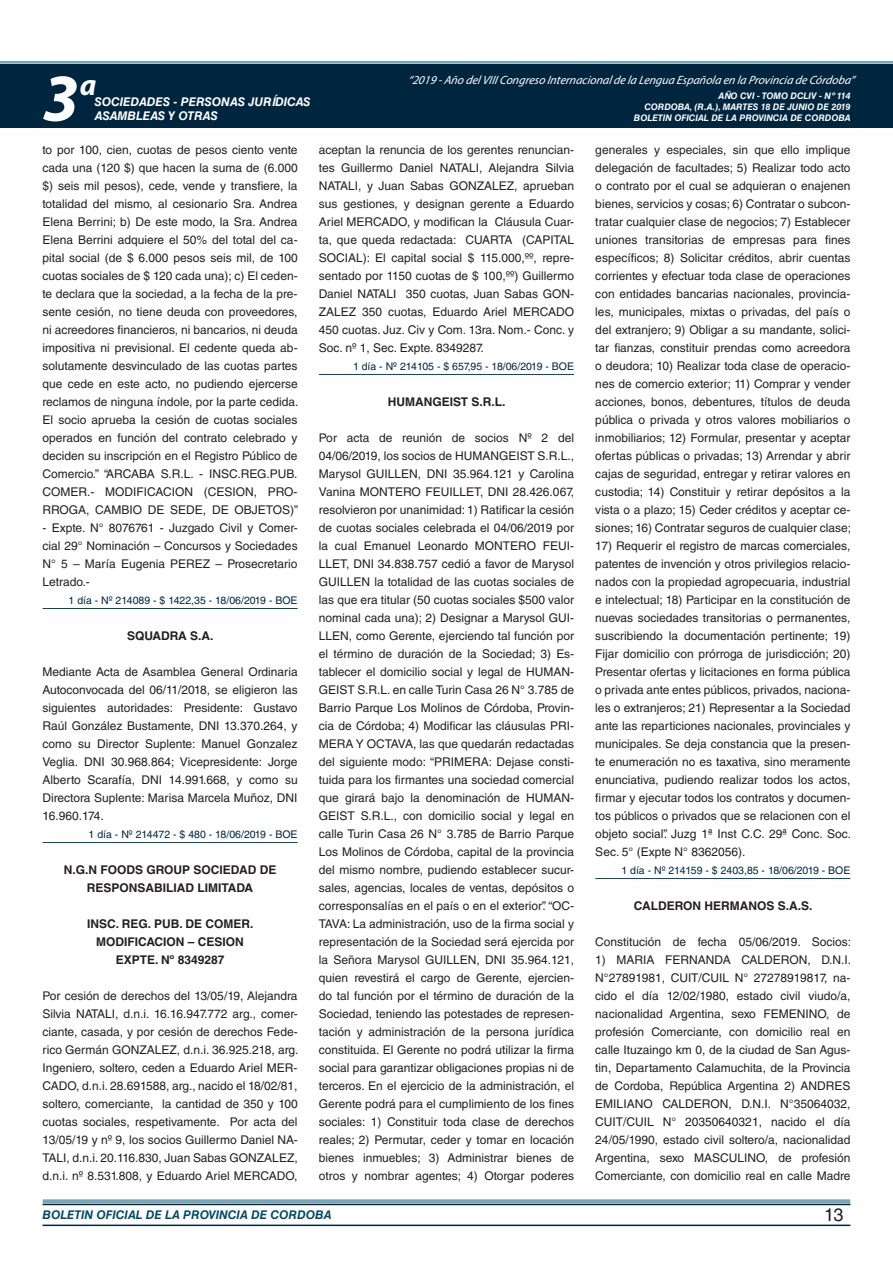
<style>
.page{position:relative;width:893px;height:1263px;background:#fff}
.page>*{position:absolute;margin:0;border:0;box-sizing:border-box;transform-origin:0 0}
.t1{font:italic 700 67.5px "Myriad Pro";color:#fff}
.t2{font:italic 700 30px "Myriad Pro";color:#fff}
.t3{font:18px "Helvetica LT Std";color:#231f20}
.t4{font:12px/18px "Helvetica LT Std";color:#231f20;text-align:justify}
.t5{font:700 12px/18px "Helvetica LT Std";color:#231f20}
.t6{font:italic 12px "Myriad Pro";color:#fff}
.t7{font:italic 700 12px "Helvetica LT Std";color:#fff}
.t8{font:italic 700 12px "Helvetica LT Std";color:#004b6c}
.t9{font:10.5px "Helvetica LT Std";color:#00263f}
.t10{font:italic 700 9px/10.8px "Helvetica LT Std";color:#fff;text-align:right}
</style>
<div class="page">
<div style="left:0;top:61px;width:893px;height:6px;background:#fff;opacity:.75"></div>
<div style="left:0;top:64px;width:893px;height:64px;background:#00263f"></div>
<hr style="left:43px;top:1224px;width:807px;height:2px;background:#00263f">
<div style="left:42px;top:1198px;width:809px;height:8px;background:#fff;opacity:.75"></div>
<hr style="left:43px;top:608px;width:255px;height:1px;background:#004b6c">
<hr style="left:43px;top:842px;width:255px;height:1px;background:#004b6c">
<hr style="left:319px;top:374px;width:255px;height:1px;background:#004b6c">
<hr style="left:595px;top:878px;width:255px;height:1px;background:#004b6c">
<h2 class="t2" style="left:80px;top:66px;width:18px">a</h2>
<p class="t6" style="left:408px;top:72px;width:448px">“2019 -Año delVIIICongreso Internacionalde la Lengua Esp añola en la Provincia de Córdoba”</p>
<h1 class="t1" style="left:43px;top:54px;width:38px">3</h1>
<p class="t10" style="left:634px;top:91px;width:218px">AÑO CVI - TOMO DCLIV - Nº 114<br>CORDOBA, (R.A.), MARTES 18 DE JUNIO DE 2019<br>BOLETIN OFICIAL DE LA PROVINCIA DE CORDOBA</p>
<p class="t7" style="left:95px;top:94px;width:217px">SOCIEDADES - PERSONAS JURÍDICAS</p>
<p class="t7" style="left:95px;top:109px;width:125px">ASAMBLEAS Y OTRAS</p>
<p class="t4" style="left:43px;top:141px;width:257px">to por 100, cien, cuotas de pesos ciento vente cada una (120 $) que hacen la suma de (6.000 $) seis mil pesos), cede, vende y transfiere, la totalidad del mismo, al cesionario Sra. Andrea Elena Berrini; b) De este modo, la Sra. Andrea Elena Berrini adquiere el 50% del total del ca&shy;pital social (de $ 6.000 pesos seis mil, de 100 cuotas sociales de $ 120 cada una); c) El ceden&shy;te declara que la sociedad, a la fecha de la pre&shy;sente cesión, no tiene deuda con proveedores, ni acreedores financieros, ni bancarios, ni deuda impositiva ni previsional. El cedente queda ab&shy;solutamente desvinculado de las cuotas partes que cede en este acto, no pudiendo ejercerse reclamos de ninguna índole, por la parte cedida.<br>El socio aprueba la cesión de cuotas sociales operados en función del contrato celebrado y deciden su inscripción en el Registro Público de Comercio.” “ARCABA S.R.L. - INSC.REG.PUB.<br>COMER.- MODIFICACION (CESION, PRO-RROGA, CAMBIO DE SEDE, DE OBJETOS)”</p>
<p class="t4" style="left:43px;top:519px;width:257px">- Expte. N° 8076761 - Juzgado Civil y Comer&shy;cial 29° Nominación – Concursos y Sociedades N° 5 – María Eugenia PEREZ – Prosecretario Letrado.-</p>
<p class="t9" style="left:69px;top:594px;width:231px">1 día - Nº 214089 - $ 1422,35 - 18/06/2019 - BOE</p>
<p class="t5" style="left:127px;top:626px;width:88px">SQUADRA S.A.</p>
<p class="t4" style="left:43px;top:663px;width:257px">Mediante Acta de Asamblea General Ordinaria Autoconvocada del 06/11/2018, se eligieron las siguientes autoridades: Presidente: Gustavo Raúl González Bustamente, DNI 13.370.264, y como su Director Suplente: Manuel Gonzalez Veglia. DNI 30.968.864; Vicepresidente: Jorge Alberto Scarafía, DNI 14.991.668, y como su Directora Suplente: Marisa Marcela Muñoz, DNI 16.960.174.</p>
<p class="t9" style="left:89px;top:828px;width:210px">1 día - Nº 214472 - $ 480 - 18/06/2019 - BOE</p>
<p class="t5" style="left:64px;top:860px;width:46px">N.G.N FOODS</p>
<p class="t5" style="left:146px;top:860px;width:10px">GROU</p>
<p class="t5" style="left:182px;top:860px;width:20px">P SOCIED</p>
<p class="t5" style="left:239px;top:860px;width:30px">AD DE</p>
<p class="t5" style="left:87px;top:878px;width:9px">RES</p>
<p class="t5" style="left:112px;top:878px;width:18px">PONS</p>
<p class="t5" style="left:145px;top:878px;width:15px">ABILI</p>
<p class="t5" style="left:177px;top:878px;width:78px">AD LI MITADA</p>
<p class="t5" style="left:87px;top:914px;width:8px">INSC</p>
<p class="t5" style="left:116px;top:914px;width:16px">. REG</p>
<p class="t5" style="left:148px;top:914px;width:107px">. PUB. DE COMER.</p>
<p class="t5" style="left:96px;top:932px;width:18px">MODIFIC</p>
<p class="t5" style="left:146px;top:932px;width:17px">ACION</p>
<p class="t5" style="left:116px;top:932px;width:110px;text-indent:72px">– CESION<br>EXPTE . Nº 8349287</p>
<p class="t4" style="left:43px;top:987px;width:257px">Por cesión de derechos del 13/05/19, Alejandra Silvia NATALI, d.n.i. 16.16.947.772 arg., comer&shy;ciante, casada, y por cesión de derechos Fede&shy;rico Germán GONZALEZ, d.n.i. 36.925.218, arg.<br>Ingeniero, soltero, ceden a Eduardo Ariel MER-CADO, d.n.i. 28.691588, arg., nacido el 18/02/81, soltero, comerciante, la cantidad de 350 y 100 cuotas sociales, respetivamente. Por acta del 13/05/19 y nº 9, los socios Guillermo Daniel NA-TALI, d.n.i. 20.116.830, Juan Sabas GONZALEZ, d.n.i. nº 8.531.808, y Eduardo Ariel MERCADO,</p>
<p class="t4" style="left:319px;top:141px;width:257px">aceptan la renuncia de los gerentes renuncian&shy;tes Guillermo Daniel NATALI, Alejandra Silvia NATALI, y Juan Sabas GONZALEZ, aprueban sus gestiones, y designan gerente a Eduardo Ariel MERCADO, y modifican la Cláusula Cuar&shy;ta, que queda redactada: CUARTA (CAPITAL SOCIAL): El capital social $ 115.000,ºº, repre&shy;sentado por 1150 cuotas de $ 100,ºº) Guillermo Daniel NATALI 350 cuotas, Juan Sabas GON-ZALEZ 350 cuotas, Eduardo Ariel MERCADO 450 cuotas. Juz. Civ y Com. 13ra. Nom.- Conc. y Soc. nº 1, Sec. Expte. 8349287.</p>
<p class="t9" style="left:353px;top:360px;width:223px">1 día - Nº 214105 - $ 657,95 - 18/06/2019 - BOE</p>
<p class="t5" style="left:388px;top:392px;width:45px">HUMANGEIST</p>
<p class="t5" style="left:472px;top:392px;width:36px">S.R.L.</p>
<p class="t4" style="left:319px;top:429px;width:257px">Por acta de reunión de socios Nº 2 del 04/06/2019, los socios de HUMANGEIST S.R.L., Marysol GUILLEN, DNI 35.964.121 y Carolina Vanina MONTERO FEUILLET, DNI 28.426.067, resolvieron por unanimidad: 1) Ratificar la cesión de cuotas sociales celebrada el 04/06/2019 por la cual Emanuel Leonardo MONTERO FEUI-LLET, DNI 34.838.757 cedió a favor de Marysol GUILLEN la totalidad de las cuotas sociales de las que era titular (50 cuotas sociales $500 valor nominal cada una); 2) Designar a Marysol GUI-LLEN, como Gerente, ejerciendo tal función por el término de duración de la Sociedad; 3) Es&shy;tablecer el domicilio social y legal de HUMAN-GEIST S.R.L. en calle Turin Casa 26 N° 3.785 de Barrio Parque Los Molinos de Córdoba, Provin&shy;cia de Córdoba; 4) Modificar las cláusulas PRI-MERA Y OCTAVA, las que quedarán redactadas del siguiente modo: “PRIMERA: Dejase consti&shy;tuida para los firmantes una sociedad comercial que girará bajo la denominación de HUMAN-GEIST S.R.L., con domicilio social y legal en calle Turin Casa 26 N° 3.785 de Barrio Parque Los Molinos de Córdoba, capital de la provincia del mismo nombre, pudiendo establecer sucur&shy;sales, agencias, locales de ventas, depósitos o corresponsalías en el país o en el exterior”. “OC-TAVA: La administración, uso de la firma social y representación de la Sociedad será ejercida por la Señora Marysol GUILLEN, DNI 35.964.121, quien revestirá el cargo de Gerente, ejercien&shy;do tal función por el término de duración de la Sociedad, teniendo las potestades de represen&shy;tación y administración de la persona jurídica constituida. El Gerente no podrá utilizar la firma social para garantizar obligaciones propias ni de terceros. En el ejercicio de la administración, el Gerente podrá para el cumplimiento de los fines sociales: 1) Constituir toda clase de derechos reales; 2) Permutar, ceder y tomar en locación bienes inmuebles; 3) Administrar bienes de otros y nombrar agentes; 4) Otorgar poderes</p>
<p class="t4" style="left:595px;top:141px;width:257px">generales y especiales, sin que ello implique delegación de facultades; 5) Realizar todo acto o contrato por el cual se adquieran o enajenen bienes, servicios y cosas; 6) Contratar o subcon&shy;tratar cualquier clase de negocios; 7) Establecer uniones transitorias de empresas para fines específicos; 8) Solicitar créditos, abrir cuentas corrientes y efectuar toda clase de operaciones con entidades bancarias nacionales, provincia&shy;les, municipales, mixtas o privadas, del país o del extranjero; 9) Obligar a su mandante, solici&shy;tar fianzas, constituir prendas como acreedora o deudora; 10) Realizar toda clase de operacio&shy;nes de comercio exterior; 11) Comprar y vender acciones, bonos, debentures, títulos de deuda pública o privada y otros valores mobiliarios o inmobiliarios; 12) Formular, presentar y aceptar ofertas públicas o privadas; 13) Arrendar y abrir cajas de seguridad, entregar y retirar valores en custodia; 14) Constituir y retirar depósitos a la vista o a plazo; 15) Ceder créditos y aceptar ce&shy;siones; 16) Contratar seguros de cualquier clase;</p>
<p class="t4" style="left:595px;top:537px;width:257px">17) Requerir el registro de marcas comerciales, patentes de invención y otros privilegios relacio&shy;nados con la propiedad agropecuaria, industrial e intelectual; 18) Participar en la constitución de nuevas sociedades transitorias o permanentes, suscribiendo la documentación pertinente; 19)<br>Fijar domicilio con prórroga de jurisdicción; 20)<br>Presentar ofertas y licitaciones en forma pública o privada ante entes públicos, privados, naciona&shy;les o extranjeros; 21) Representar a la Sociedad ante las reparticiones nacionales, provinciales y municipales. Se deja constancia que la presen&shy;te enumeración no es taxativa, sino meramente enunciativa, pudiendo realizar todos los actos, firmar y ejecutar todos los contratos y documen&shy;tos públicos o privados que se relacionen con el objeto social”. Juzg 1ª Inst C.C. 29ª Conc. Soc.<br>Sec. 5° (Expte N° 8362056).</p>
<p class="t9" style="left:621px;top:864px;width:231px">1 día - Nº 214159 - $ 2403,85 - 18/06/2019 - BOE</p>
<p class="t5" style="left:634px;top:896px;width:26px">CALDERON</p>
<p class="t5" style="left:704px;top:896px;width:54px">HERMANOS</p>
<p class="t5" style="left:778px;top:896px;width:36px">S.A.S.</p>
<p class="t4" style="left:595px;top:933px;width:257px">Constitución de fecha 05/06/2019. Socios:</p>
<p class="t4" style="left:595px;top:951px;width:257px">1) MARIA FERNANDA CALDERON, D.N.I.<br>N°27891981, CUIT/CUIL N° 27278919817, na&shy;cido el día 12/02/1980, estado civil viudo/a, nacionalidad Argentina, sexo FEMENINO, de profesión Comerciante, con domicilio real en calle Ituzaingo km 0, de la ciudad de San Agus&shy;tin, Departamento Calamuchita, de la Provincia de Cordoba, República Argentina 2) ANDRES EMILIANO CALDERON, D.N.I. N°35064032, CUIT/CUIL N° 20350640321, nacido el día 24/05/1990, estado civil soltero/a, nacionalidad Argentina, sexo MASCULINO, de profesión Comerciante, con domicilio real en calle Madre</p>
<p class="t8" style="left:43px;top:1208px;width:290px">BOLETIN OFICIAL DE LA PROVINCIA DE CORDOBA</p>
<h3 class="t3" style="left:824px;top:1204px;width:21px">13</h3>
</div>
